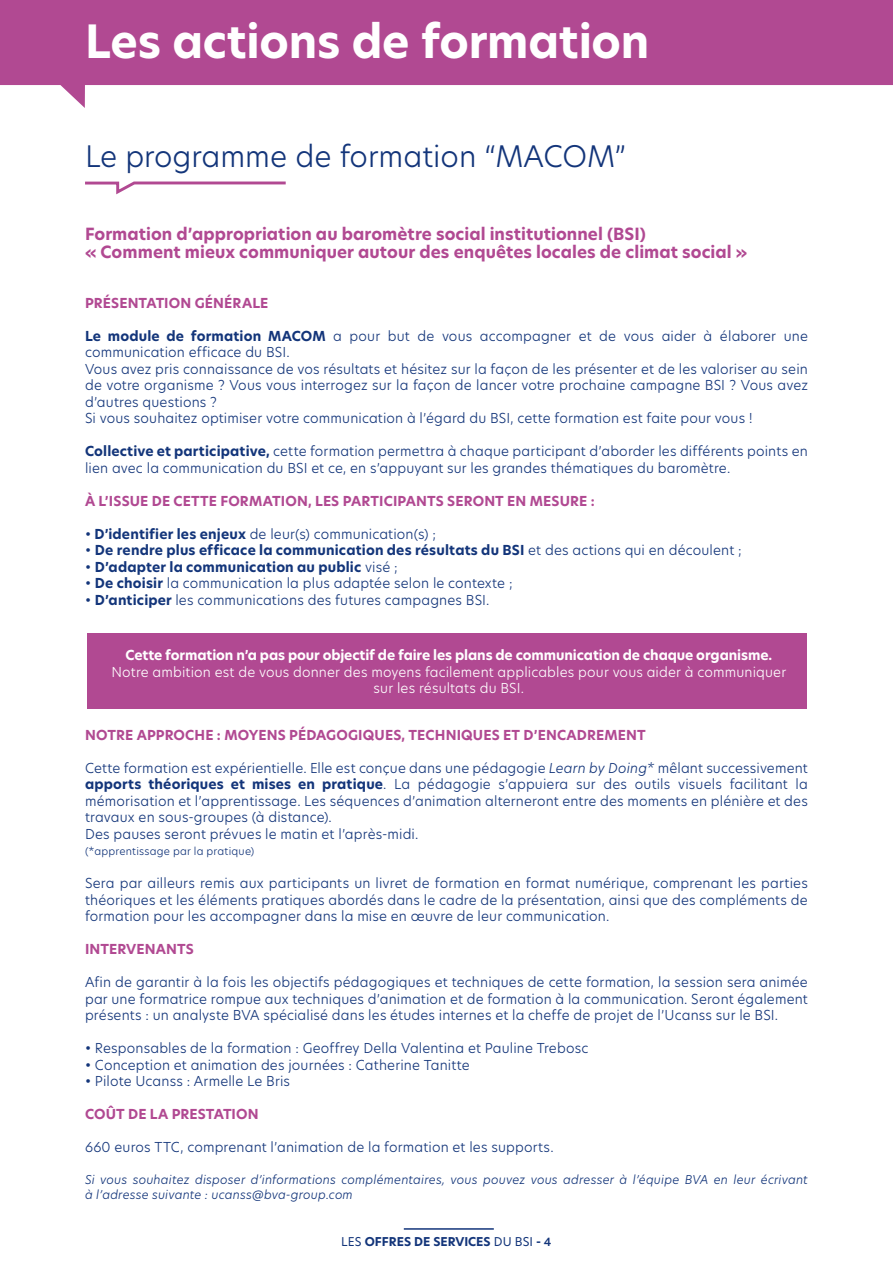
<style>
.page{position:relative;width:893px;height:1263px;background:#fff}
.page>*{position:absolute;margin:0;border:0;box-sizing:border-box;transform-origin:0 0}
.Corps_de_texte_-_11{font:700 45px "Hero New";letter-spacing:-.005em;color:#fff}
.Texte_de_titre-_Alig{font:300 29.25px "Hero New";color:#13357a}
.Corps_de_texte_-_11-2{font:700 16.5px "Hero New";letter-spacing:.005em;color:#b14992}
.Corps_de_texte_-_11-3{font:300 13.5px/16.5px "Hero New";letter-spacing:.01em;color:#13357a;text-align:justify}
.Corps_de_texte_-_11-4{font:700 13.5px "Hero New";letter-spacing:.01em;color:#b14992}
.Corps_de_texte_-_11-5{font:700 13.5px "Hero New";letter-spacing:.015em;color:#13357a}
.Corps_de_texte_-_11-6{font:300 13.5px/16.5px "Hero New";letter-spacing:.01em;color:#fff;text-align:center}
.Corps_de_texte_-_11-7{font:700 13.5px "Hero New";letter-spacing:-.005em;color:#fff}
.Corps_de_texte_-_11-8{font:italic 300 12px/15px "Hero New";letter-spacing:.015em;color:#13357a}
.t1{font:700 12px "Hero New";color:#13357a}
.Corps_de_texte_-_11-9{font:300 10.5px "Hero New";letter-spacing:.02em;color:#13357a}
.s1{font-weight:700}
.s2{font-weight:300}
.s3{font-style:italic}
.s4{font-weight:400}
.s5{font-weight:600;font-size:11.1px}
</style>
<div class="page">
<hr style="left:404px;top:1228px;width:90px;height:2px;background:#13357a">
<svg style="left:0;top:0;width:893px;height:108px;fill:#b14992"></svg>
<svg style="left:85px;top:181px;width:201px;height:14px"></svg>
<div style="left:87px;top:633px;width:719px;height:75px;background:#b14992"></div>
<p class="Corps_de_texte_-_11" style="left:85px;top:10px;width:566px">Les actions de formation</p>
<p class="Texte_de_titre-_Alig" style="left:85px;top:136px;width:542px">Le programme de formation “MACOM”</p>
<p class="Corps_de_texte_-_11-2" style="left:85px;top:223px;width:562px">Formation d’appropriation au baromètre social institutionnel (BSI)</p>
<p class="Corps_de_texte_-_11-2" style="left:85px;top:241px;width:664px">« Comment mieux communiquer autour des enquêtes locales de climat social »</p>
<p class="Corps_de_texte_-_11-4" style="left:85px;top:293px;width:185px">PRÉSENTATION GÉNÉRALE</p>
<p class="Corps_de_texte_-_11-3" style="left:85px;top:327px;width:724px"><span class="s1">Le module de formation MACOM</span> a pour but de vous accompagner et de vous aider à élaborer une communication efficace du BSI.</p>
<p class="Corps_de_texte_-_11-3" style="left:85px;top:360px;width:724px">Vous avez pris connaissance de vos résultats et hésitez sur la façon de les présenter et de les valoriser au sein de votre organisme ? Vous vous interrogez sur la façon de lancer votre prochaine campagne BSI ? Vous avez d’autres questions ?</p>
<p class="Corps_de_texte_-_11-3" style="left:85px;top:410px;width:669px">Si vous souhaitez optimiser votre communication à l’égard du BSI, cette formation est faite pour vous !</p>
<p class="Corps_de_texte_-_11-3" style="left:85px;top:443px;width:724px"><span class="s1">Collective et participative,</span> cette formation permettra à chaque participant d’aborder les différents points en lien avec la communication du BSI et ce, en s’appuyant sur les grandes thématiques du baromètre.</p>
<p class="Corps_de_texte_-_11-4" style="left:85px;top:491px;width:511px">À L’ISSUE DE CETTE FORMATION, LES PARTICIPANTS SERONT EN MESURE :</p>
<p class="Corps_de_texte_-_11-3" style="left:85px;top:525px;width:352px">• <span class="s1">D’identifier les enjeux</span> de leur(s) communication(s) ;</p>
<p class="Corps_de_texte_-_11-5" style="left:85px;top:541px;width:658px"><span class="s2">•</span> De rendre plus efficace la communication des résultats du BSI <span class="s2">et des actions qui en découlent ;</span></p>
<p class="Corps_de_texte_-_11-5" style="left:85px;top:557px;width:314px"><span class="s2">•</span> D’adapter la communication au public <span class="s2">visé ;</span></p>
<p class="Corps_de_texte_-_11-3" style="left:85px;top:575px;width:429px">• <span class="s1">De choisir</span> la communication la plus adaptée selon le contexte ;</p>
<p class="Corps_de_texte_-_11-3" style="left:85px;top:591px;width:406px">• <span class="s1">D’anticiper</span> les communications des futures campagnes BSI.</p>
<p class="Corps_de_texte_-_11-7" style="left:126px;top:646px;width:648px">Cette formation n’a pas pour objectif de faire les plans de communication de chaque organisme.</p>
<p class="Corps_de_texte_-_11-6" style="left:112px;top:663px;width:676px">Notre ambition est de vous donner des moyens facilement applicables pour vous aider à communiquer sur les résultats du BSI.</p>
<p class="Corps_de_texte_-_11-4" style="left:85px;top:726px;width:562px">NOTRE APPROCHE : MOYENS PÉDAGOGIQUES, TECHNIQUES ET D’ENCADREMENT</p>
<p class="Corps_de_texte_-_11-3" style="left:85px;top:759px;width:724px">Cette formation est expérientielle. Elle est conçue dans une pédagogie <span class="s3">Learn by Doing*</span> mêlant successivement <span class="s1">apports théoriques et mises en pratique</span>. La pédagogie s’appuiera sur des outils visuels facilitant la mémorisation et l’apprentissage. Les séquences d’animation alterneront entre des moments en plénière et des travaux en sous-groupes (à distance).</p>
<p class="Corps_de_texte_-_11-3" style="left:85px;top:825px;width:335px">Des pauses seront prévues le matin et l’après-midi.</p>
<p class="Corps_de_texte_-_11-9" style="left:85px;top:844px;width:171px">(*apprentissage par la pratique)</p>
<p class="Corps_de_texte_-_11-3" style="left:85px;top:875px;width:724px">Sera par ailleurs remis aux participants un livret de formation en format numérique, comprenant les parties théoriques et les éléments pratiques abordés dans le cadre de la présentation, ainsi que des compléments de formation pour les accompagner dans la mise en œuvre de leur communication.</p>
<p class="Corps_de_texte_-_11-4" style="left:85px;top:940px;width:110px">INTERVENANTS</p>
<p class="Corps_de_texte_-_11-3" style="left:85px;top:974px;width:724px">Afin de garantir à la fois les objectifs pédagogiques et techniques de cette formation, la session sera animée par une formatrice rompue aux techniques d’animation et de formation à la communication. Seront également présents : un analyste BVA spécialisé dans les études internes et la cheffe de projet de l’Ucanss sur le BSI.</p>
<p class="Corps_de_texte_-_11-3" style="left:85px;top:1040px;width:505px">• Responsables de la formation : Geoffrey Della Valentina et Pauline Trebosc</p>
<p class="Corps_de_texte_-_11-3" style="left:85px;top:1056px;width:386px">• Conception et animation des journées : Catherine Tanitte</p>
<p class="Corps_de_texte_-_11-3" style="left:85px;top:1073px;width:207px">• Pilote Ucanss : Armelle Le Bris</p>
<p class="Corps_de_texte_-_11-4" style="left:85px;top:1105px;width:175px">COÛT DE LA PRESTATION</p>
<p class="Corps_de_texte_-_11-3" style="left:85px;top:1139px;width:470px">660 euros TTC, comprenant l’animation de la formation et les supports.</p>
<p class="Corps_de_texte_-_11-8" style="left:85px;top:1172px;width:724px">Si vous souhaitez disposer d’informations complémentaires, vous pouvez vous adresser à l’équipe BVA en leur écrivant à l’adresse suivante : ucanss@bva-group.com</p>
<p class="t1" style="left:341px;top:1233px;width:212px"><span class="s4">LES</span> OFFRES DE SERVICES <span class="s4">DU BSI</span> - <span class="s5">4</span></p>
</div>
